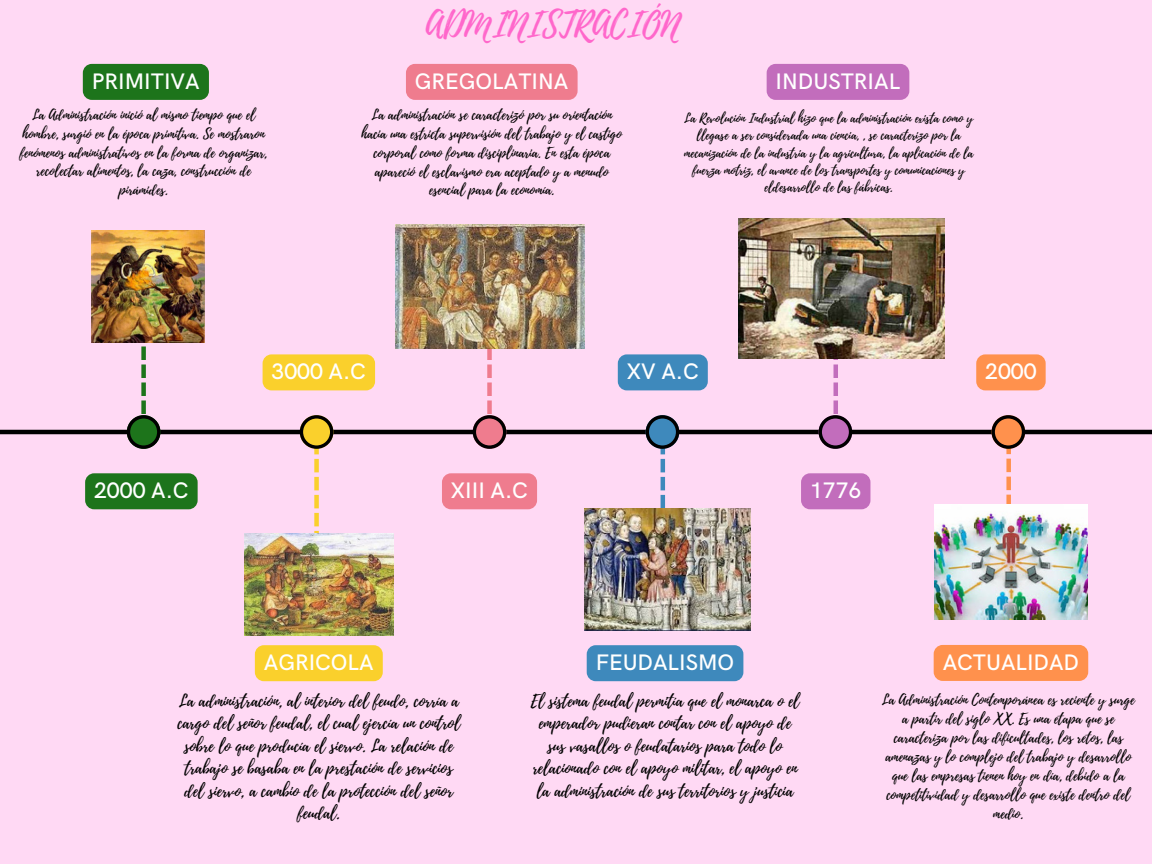
<style>
.page{position:relative;width:1152px;height:864px;background:#ffd9f4}
.page>*{position:absolute;margin:0;border:0;box-sizing:border-box;transform-origin:0 0}
.t1{font:33.9px "Playlist Script";color:#ff67cb}
.t2{font:500 22.5px "HK Grotesk";color:#fff}
.t3{font:16.5px/22.5px "Playlist Script";color:#000;text-align:center}
.t4{font:13.95px/19px "Playlist Script";color:#000;text-align:center}
.t5{font:13.8px/18.8px "Playlist Script";color:#000;text-align:center}
.t6{font:12.6px/17.1px "Playlist Script";color:#000;text-align:center}
</style>
<div class="page">
<hr style="left:0;top:430px;width:1152px;height:4px;background:#000">
<svg style="left:127px;top:346px;width:33px;height:103px"></svg>
<svg style="left:300px;top:415px;width:33px;height:119px"></svg>
<svg style="left:473px;top:349px;width:33px;height:100px"></svg>
<svg style="left:646px;top:415px;width:33px;height:93px"></svg>
<svg style="left:819px;top:358px;width:33px;height:91px"></svg>
<svg style="left:992px;top:415px;width:33px;height:90px"></svg>
<img style="left:92px;top:230px;width:112px;height:113px">
<img style="left:245px;top:534px;width:148px;height:101px">
<img style="left:395px;top:225px;width:189px;height:124px">
<img style="left:584px;top:508px;width:167px;height:123px">
<img style="left:739px;top:219px;width:206px;height:139px">
<img style="left:934px;top:505px;width:153px;height:115px">
<div style="left:83px;top:64px;width:126px;height:36px;background:#1d741b;border-radius:9px"></div>
<div style="left:406px;top:64px;width:172px;height:36px;background:#ef7c8e;border-radius:9px"></div>
<div style="left:767px;top:64px;width:142px;height:36px;background:#c26dbc;border-radius:9px"></div>
<div style="left:255px;top:645px;width:128px;height:36px;background:#fad02c;border-radius:9px"></div>
<div style="left:587px;top:645px;width:156px;height:36px;background:#3e89bc;border-radius:9px"></div>
<div style="left:934px;top:645px;width:154px;height:36px;background:#ff914d;border-radius:9px"></div>
<div style="left:85px;top:473px;width:113px;height:36px;background:#1d741b;border-radius:9px"></div>
<div style="left:263px;top:354px;width:112px;height:36px;background:#fad02c;border-radius:9px"></div>
<div style="left:442px;top:473px;width:95px;height:36px;background:#ef7c8e;border-radius:9px"></div>
<div style="left:801px;top:473px;width:69px;height:36px;background:#c26dbc;border-radius:9px"></div>
<div style="left:618px;top:354px;width:90px;height:36px;background:#3e89bc;border-radius:9px"></div>
<div style="left:976px;top:354px;width:70px;height:36px;background:#ff914d;border-radius:9px"></div>
<p class="t2" style="left:92px;top:68px;width:109px">PRIMITIVA</p>
<p class="t5" style="left:20px;top:106px;width:249px">La Administración inició al mismo tiempo que el hombre, surgió en la época primitiva. Se mostraron fenómenos administrativos en la forma de organizar, recolectar alimentos, la caza, construcción de pirámides.</p>
<p class="t1" style="left:426px;top:0;width:256px">ADMINISTRACIÓN</p>
<p class="t2" style="left:415px;top:68px;width:155px">GREGOLATINA</p>
<h2 class="t5" style="left:361px;top:106px;width:262px">La administración se caracterizó por su orientación hacia una estricta supervisión del trabajo y el castigo corporal como forma disciplinaria. En esta época apareció el esclavismo era aceptado y a menudo esencial para la economía.</h2>
<h2 class="t2" style="left:776px;top:68px;width:126px">INDUSTRIAL</h2>
<h2 class="t6" style="left:684px;top:110px;width:291px">La Revolución Industrial hizo que la administración exista como y llegase a ser considerada una ciencia, , se caracterizo por la mecanización de la industria y la agricultura, la aplicación de la fuerza motriz, el avance de los transportes y comunicaciones y eldesarrollo de las fábricas.</h2>
<h2 class="t2" style="left:94px;top:478px;width:96px">2000 A.C</h2>
<h2 class="t2" style="left:272px;top:359px;width:96px">3000 A.C</h2>
<h3 class="t2" style="left:627px;top:359px;width:73px">XV A.C</h3>
<h4 class="t2" style="left:985px;top:359px;width:53px">2000</h4>
<h2 class="t2" style="left:451px;top:478px;width:78px">XIII A.C</h2>
<h3 class="t2" style="left:810px;top:478px;width:53px">1776</h3>
<h2 class="t2" style="left:264px;top:650px;width:111px">AGRICOLA</h2>
<h2 class="t3" style="left:177px;top:690px;width:284px">La administración, al interior del feudo, corría a cargo del señor feudal, el cual ejercía un control sobre lo que producía el siervo. La relación de trabajo se basaba en la prestación de servicios del siervo, a cambio de la protección del señor feudal.</h2>
<h2 class="t2" style="left:596px;top:650px;width:140px">FEUDALISMO</h2>
<p class="t3" style="left:531px;top:690px;width:270px">El sistema feudal permitía que el monarca o el emperador pudieran contar con el apoyo de sus vasallos o feudatarios para todo lo relacionado con el apoyo militar, el apoyo en la administración de sus territorios y justicia</p>
<p class="t2" style="left:943px;top:649px;width:138px">ACTUALIDAD</p>
<p class="t4" style="left:882px;top:690px;width:255px">La Administración Contemporánea es reciente y surge a partir del siglo XX. Es una etapa que se caracteriza por las dificultades, los retos, las amenazas y lo complejo del trabajo y desarrollo que las empresas tienen hoy en día, debido a la competitividad y desarrollo que existe dentro del medio.</p>
</div>
